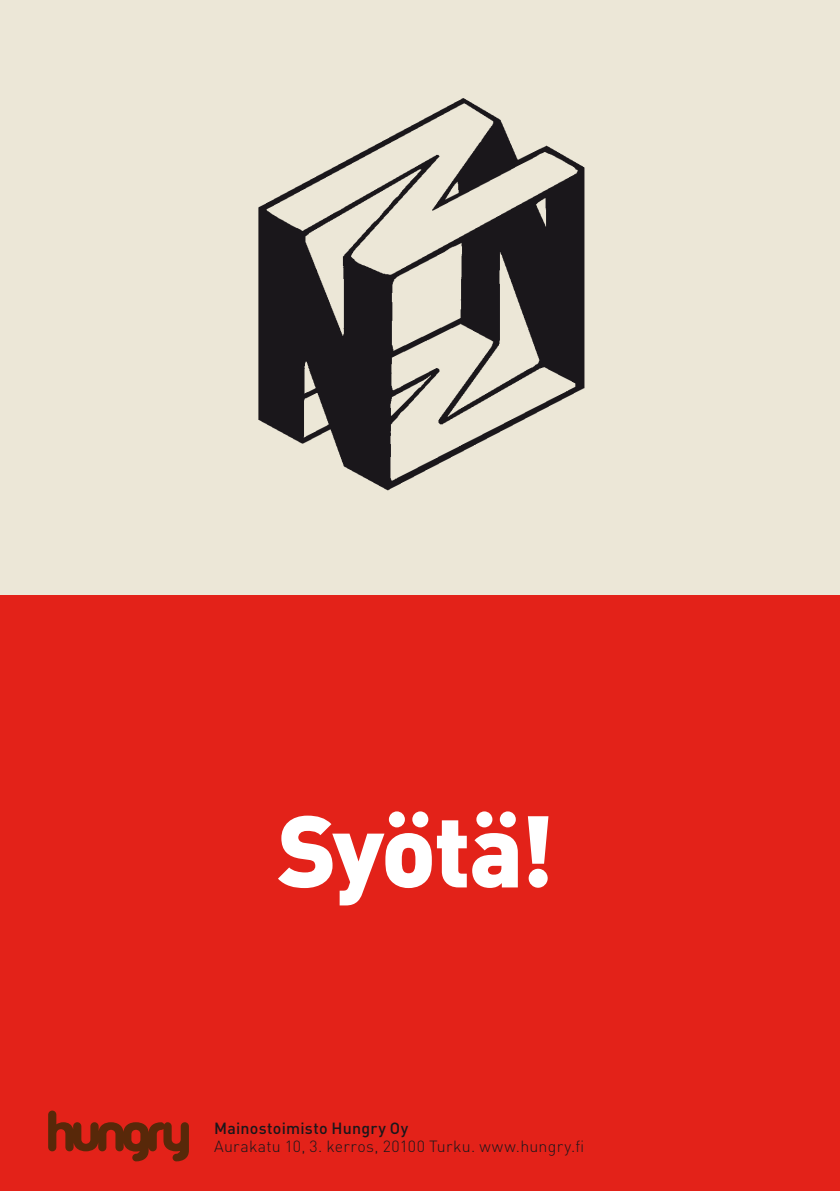
<style>
.page{position:relative;width:840px;height:1191px;background:#fff}
.page>*{position:absolute;margin:0;border:0;box-sizing:border-box;transform-origin:0 0}
.t1{font:100px "DIN Black Alternate";letter-spacing:-.02em;color:#fff}
.t2{font:300 16px "DIN";letter-spacing:.015em;color:#1a171b}
.t3{font:500 16px "DIN";letter-spacing:.015em;color:#1a171b}
</style>
<div class="page">
<div style="left:0;top:0;width:839px;height:1191px;background:#ece7d7"></div>
<img style="left:258px;top:98px;width:327px;height:393px">
<div style="left:0;top:595px;width:839px;height:596px;background:#e32219"></div>
<svg style="left:48px;top:1110px;width:141px;height:51px"></svg>
<h1 class="t1" style="left:277px;top:784px;width:278px">Syötä!</h1>
<p class="t3" style="left:214px;top:1117px;width:196px">Mainostoimisto Hungry Oy</p>
<p class="t2" style="left:214px;top:1136px;width:371px">Aurakatu 10, 3. kerros, 20100 Turku. www.hungry.fi</p>
</div>
